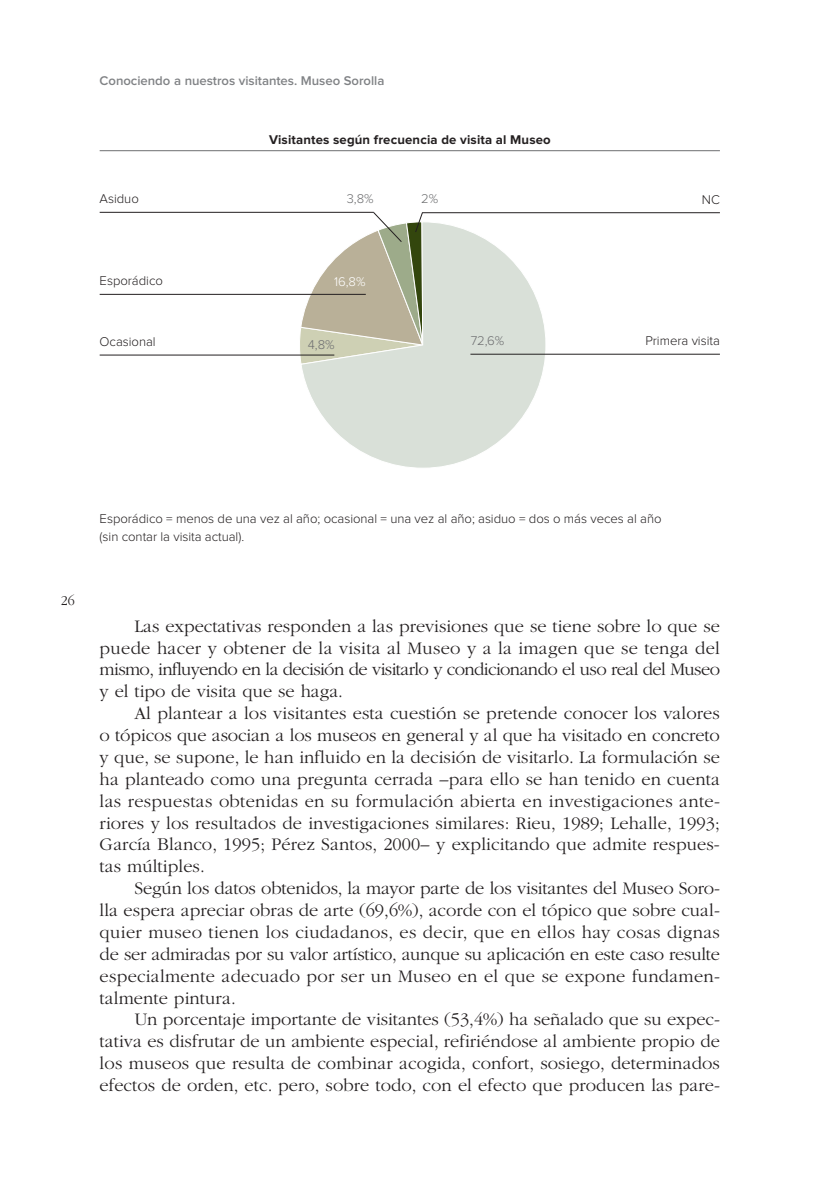
<style>
.page{position:relative;width:818px;height:1190px;background:#fff}
.page>*{position:absolute;margin:0;border:0;box-sizing:border-box;transform-origin:0 0}
.t1{font:300 18.38px/21.9px "ITC Garamond Std";letter-spacing:.005em;color:#231f20;text-align:justify}
.t2{font:300 14px "ITC Garamond Std";color:#231f20}
.t3{font:300 13.12px/17.5px "Proxima Nova";letter-spacing:-.005em;color:#231f20}
.t4{font:600 13.12px "Proxima Nova";letter-spacing:-.005em;color:#808285}
.t5{font:700 13.12px "Proxima Nova";letter-spacing:.01em;color:#231f20}
.t6{font:300 13.12px "Proxima Nova";color:#6d6e70}
.t7{font:300 13.12px "Proxima Nova";color:#fff}
</style>
<div class="page">
<svg style="left:302px;top:222px;width:244px;height:246px;fill:#d9e0d8"></svg>
<hr style="left:100px;top:150px;width:620px;height:1px;background:#6d6e70">
<svg style="left:299px;top:212px;width:125px;height:153px"></svg>
<hr style="left:470px;top:354px;width:250px;height:1px;background:#231f20">
<hr style="left:422px;top:212px;width:298px;height:1px;background:#231f20">
<hr style="left:100px;top:212px;width:274px;height:1px;background:#231f20">
<hr style="left:100px;top:294px;width:266px;height:1px;background:#231f20">
<hr style="left:100px;top:355px;width:234px;height:1px;background:#231f20">
<p class="t4" style="left:100px;top:76px;width:286px">Conociendo a nuestros visitantes. Museo Sorolla</p>
<p class="t5" style="left:269px;top:136px;width:283px">Visitantes según frecuencia de visita al Museo</p>
<p class="t6" style="left:347px;top:194px;width:28px">3,8%</p>
<p class="t3" style="left:100px;top:191px;width:41px">Asiduo</p>
<p class="t3" style="left:702px;top:192px;width:19px">NC</p>
<p class="t6" style="left:421px;top:195px;width:19px">2%</p>
<p class="t3" style="left:100px;top:273px;width:65px">Esporádico</p>
<p class="t3" style="left:100px;top:334px;width:58px">Ocasional</p>
<p class="t7" style="left:334px;top:277px;width:33px">16,8%</p>
<p class="t6" style="left:308px;top:340px;width:28px">4,8%</p>
<p class="t6" style="left:471px;top:336px;width:35px">72,6%</p>
<p class="t3" style="left:645px;top:334px;width:76px">Primera visita</p>
<p class="t2" style="left:61px;top:595px;width:15px">26</p>
<p class="t3" style="left:100px;top:512px;width:563px">Esporádico = menos de una vez al año; ocasional = una vez al año; asiduo = dos o más veces al año (sin contar la visita actual).</p>
<p class="t1" style="left:100px;top:616px;width:622px;text-indent:35px">Las expectativas responden a las previsiones que se tiene sobre lo que se puede hacer y obtener de la visita al Museo y a la imagen que se tenga del mismo, influyendo en la decisión de visitarlo y condicionando el uso real del Museo y el tipo de visita que se haga.</p>
<p class="t1" style="left:100px;top:704px;width:622px;text-indent:35px">Al plantear a los visitantes esta cuestión se pretende conocer los valores o tópicos que asocian a los museos en general y al que ha visitado en concreto y que, se supone, le han influido en la decisión de visitarlo. La formulación se ha planteado como una pregunta cerrada –para ello se han tenido en cuenta las respuestas obtenidas en su formulación abierta en investigaciones ante&shy;riores y los resultados de investigaciones similares: Rieu, 1989; Lehalle, 1993; García Blanco, 1995; Pérez Santos, 2000– y explicitando que admite respues&shy;tas múltiples.</p>
<p class="t1" style="left:100px;top:879px;width:622px;text-indent:35px">Según los datos obtenidos, la mayor parte de los visitantes del Museo Soro&shy;lla espera apreciar obras de arte (69,6%), acorde con el tópico que sobre cual&shy;quier museo tienen los ciudadanos, es decir, que en ellos hay cosas dignas de ser admiradas por su valor artístico, aunque su aplicación en este caso resulte especialmente adecuado por ser un Museo en el que se expone fundamen&shy;talmente pintura.</p>
<p class="t1" style="left:100px;top:1010px;width:622px;text-indent:35px">Un porcentaje importante de visitantes (53,4%) ha señalado que su expec&shy;tativa es disfrutar de un ambiente especial, refiriéndose al ambiente propio de los museos que resulta de combinar acogida, confort, sosiego, determinados efectos de orden, etc. pero, sobre todo, con el efecto que producen las pare-</p>
</div>
